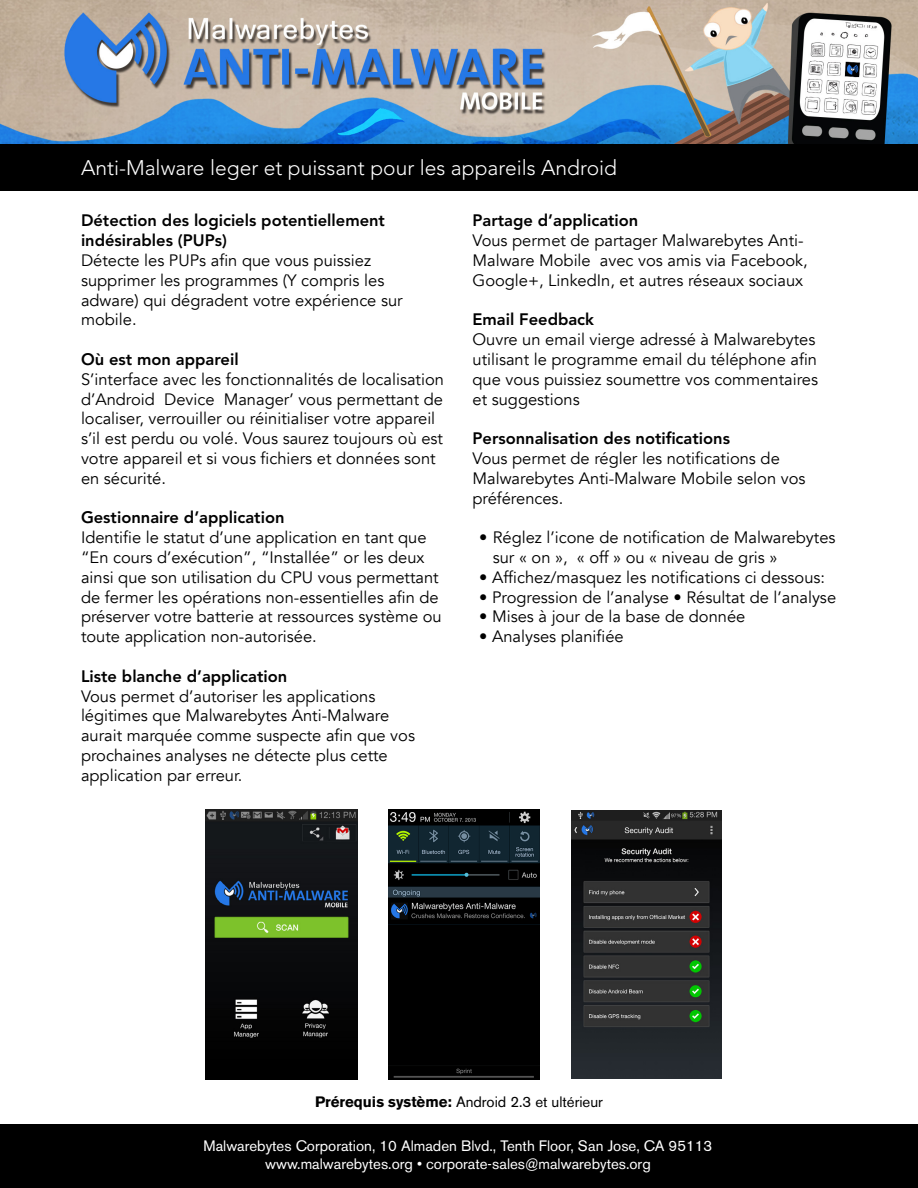
<style>
.page{position:relative;width:918px;height:1188px;background:#fff}
.page>*{position:absolute;margin:0;border:0;box-sizing:border-box;transform-origin:0 0}
.t1{font:300 21px "Avenir";color:#fff}
.t2{font:16.5px/19.8px "Avenir";color:#000}
.t3{font:800 16.5px/19.8px "Avenir";color:#000}
.t4{font:15px "Akzidenz Grotesk BE";color:#fff}
.t5{font:15px "Akzidenz Grotesk BE";color:#000}
.s1{font-weight:800}
.s2{font-weight:700}
</style>
<div class="page">
<div style="left:0;top:1125px;width:918px;height:63px;background:#000"></div>
<img style="left:0;top:0;width:918px;height:144px">
<div style="left:0;top:144px;width:918px;height:47px;background:#000"></div>
<div style="left:205px;top:810px;width:152px;height:270px;background:#000"></div>
<img style="left:205px;top:810px;width:152px;height:228px">
<img style="left:388px;top:810px;width:152px;height:270px">
<img style="left:571px;top:810px;width:151px;height:268px">
<p class="t1" style="left:81px;top:155px;width:538px">Anti-Malware leger et puissant pour les appareils Android</p>
<p class="t3" style="left:81px;top:211px;width:306px">Détection des logiciels potentiellement indésirables (PUPs)</p>
<p class="t2" style="left:81px;top:251px;width:323px">Détecte les PUPs afin que vous puissiez supprimer les programmes (Y compris les adware) qui dégradent votre expérience sur mobile.</p>
<p class="t2" style="left:81px;top:350px;width:364px"><span class="s1">Où est mon appareil<br></span>S’interface avec les fonctionnalités de localisation d’Android Device Manager’ vous permettant de localiser, verrouiller ou réinitialiser votre appareil s’il est perdu ou volé. Vous saurez toujours où est votre appareil et si vous fichiers et données sont en sécurité.</p>
<p class="t2" style="left:81px;top:508px;width:362px"><span class="s1">Gestionnaire d’application<br></span>Identifie le statut d’une application en tant que “En cours d’exécution”, “Installée” or les deux ainsi que son utilisation du CPU vous permettant de fermer les opérations non-essentielles afin de préserver votre batterie at ressources système ou toute application non-autorisée.</p>
<p class="t2" style="left:81px;top:667px;width:336px"><span class="s1">Liste blanche d’application<br></span>Vous permet d’autoriser les applications légitimes que Malwarebytes Anti-Malware aurait marquée comme suspecte afin que vos prochaines analyses ne détecte plus cette application par erreur.</p>
<p class="t3" style="left:472px;top:211px;width:167px">Partage d’application</p>
<p class="t2" style="left:472px;top:231px;width:337px">Vous permet de partager Malwarebytes Anti-<br>Malware Mobile avec vos amis via Facebook,<br>Google+, LinkedIn, et autres réseaux sociaux</p>
<p class="t3" style="left:472px;top:310px;width:123px">Email Feedback</p>
<p class="t2" style="left:472px;top:330px;width:347px">Ouvre un email vierge adressé à Malwarebytes utilisant le programme email du téléphone afin que vous puissiez soumettre vos commentaires et suggestions</p>
<p class="t2" style="left:472px;top:429px;width:335px"><span class="s1">Personnalisation des notifications<br></span>Vous permet de régler les notifications de Malwarebytes Anti-Malware Mobile selon vos préférences.</p>
<p class="t2" style="left:493px;top:528px;width:344px;text-indent:-14px">• Réglez l’icone de notification de Malwarebytes sur « on », « off » ou « niveau de gris »</p>
<p class="t2" style="left:479px;top:568px;width:347px">• Affichez/masquez les notifications ci dessous:</p>
<p class="t2" style="left:479px;top:587px;width:358px">• Progression de l’analyse • Résultat de l’analyse</p>
<p class="t2" style="left:479px;top:607px;width:268px">• Mises à jour de la base de donnée</p>
<p class="t2" style="left:479px;top:627px;width:146px">• Analyses planifiée</p>
<p class="t5" style="left:315px;top:1093px;width:289px"><span class="s2">Prérequis système:</span> Android 2.3 et ultérieur</p>
<p class="t4" style="left:204px;top:1137px;width:510px">Malwarebytes Corporation, 10 Almaden Blvd., Tenth Floor, San Jose, CA 95113</p>
<p class="t4" style="left:265px;top:1155px;width:387px">www.malwarebytes.org • corporate-sales@malwarebytes.org</p>
</div>
